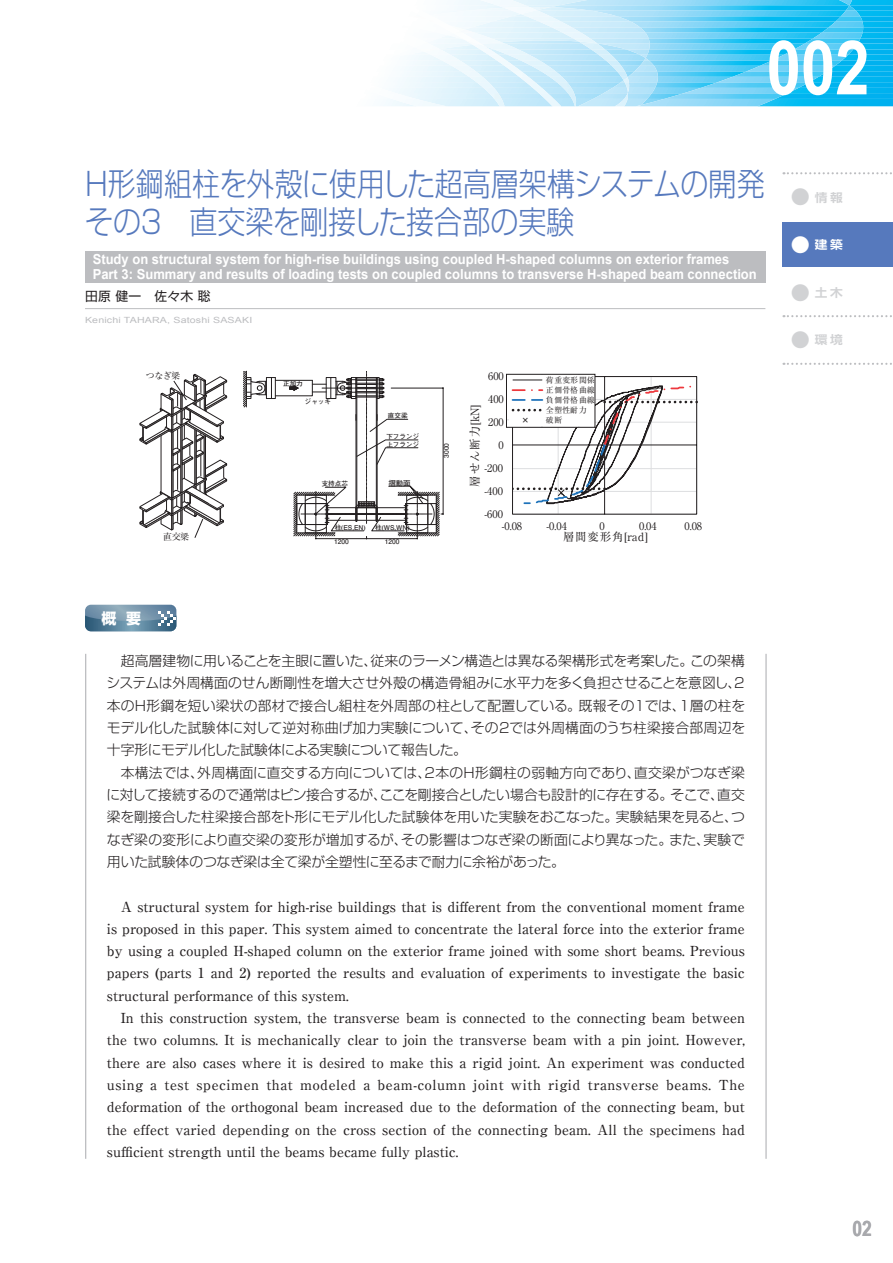
<style>
.page{position:relative;width:893px;height:1263px;background:#fff}
.page>*{position:absolute;margin:0;border:0;box-sizing:border-box;transform-origin:0 0}
.t1{font:700 75.3px "Arial Narrow";color:#fff}
.t2{font:300 31.95px/38.2px "Shin Go Pro";color:#5679bd;scale:.88 1}
.t3{font:700 21.3px "Arial Narrow";color:#a8a9ad}
.t4{font:14.85px "Shin Go Pro Bold 90 pv RKSJ H";color:#fff}
.t5{font:500 13.8px/22.4px "Ryumin Pr 6";color:#231f20;text-align:justify}
.t6{font:300 13.8px/22.4px "Shin Go Pro";letter-spacing:-.02em;color:#231f20;text-align:justify}
.t7{font:700 13.8px/14.9px "Arial";color:#fff;scale:.94 1}
.t8{font:12.75px "Shin Go Pro";letter-spacing:.015em;color:#231f20}
.t9{font:700 11.7px "Shin Go Pr 6 De";color:#d1d2d4;scale:1.08 1}
.t10{font:700 11.7px "Shin Go Pr 6 De";color:#fff;scale:1.08 1}
.t11{font:11.4px "Ryumin Pr 6";letter-spacing:.075em;color:#231f20}
.t12{font:10.5px "Ryumin Pr 6";color:#231f20}
.t13{font:9px "Ryumin Pr 6";letter-spacing:-.07em;color:#231f20}
.t14{font:8.55px "Arial";letter-spacing:.015em;color:#bcbdc0;scale:1.25 1}
.t15{font:7.95px/10.1px "Ryumin Pr 6";letter-spacing:.005em;color:#231f20;text-align:justify}
.t16{font:700 7.95px "Futo Go B101 Pr 6";color:#231f20}
.t17{font:700 7.35px "Futo Go B101 Pr 6";color:#231f20}
.t18{font:700 6.6px "Futo Go B101 Pr 6";color:#231f20}
.s1{font-size:19.2px}
</style>
<div class="page">
<svg style="left:863px;top:0;width:30px;height:106px"></svg>
<img style="left:863px;top:5px;width:30px;height:5px">
<img style="left:863px;top:16px;width:30px;height:5px">
<img style="left:863px;top:27px;width:30px;height:5px">
<img style="left:863px;top:39px;width:30px;height:5px">
<img style="left:863px;top:50px;width:30px;height:5px">
<img style="left:863px;top:61px;width:30px;height:5px">
<img style="left:863px;top:72px;width:30px;height:5px">
<img style="left:863px;top:83px;width:30px;height:5px">
<img style="left:863px;top:94px;width:30px;height:5px">
<svg style="left:383px;top:0;width:480px;height:106px"></svg>
<svg style="left:783px;top:172px;width:109px;height:2px"></svg>
<svg style="left:783px;top:363px;width:109px;height:2px"></svg>
<svg style="left:783px;top:315px;width:109px;height:2px"></svg>
<div style="left:782px;top:223px;width:111px;height:44px;background:#5679bd"></div>
<hr style="left:85px;top:308px;width:680px;height:1px;background:#bcbdc0">
<div style="left:85px;top:251px;width:680px;height:32px;background:#bcbdc0"></div>
<svg style="left:243px;top:371px;width:201px;height:168px"></svg>
<svg style="left:507px;top:374px;width:190px;height:141px"></svg>
<div style="left:509px;top:415px;width:86px;height:11px;background:#fff"></div>
<div style="left:506px;top:374px;width:89px;height:53px;border:1px solid #231f20"></div>
<svg style="left:140px;top:374px;width:87px;height:164px"></svg>
<svg style="left:85px;top:605px;width:91px;height:26px"></svg>
<hr style="left:85px;top:654px;width:1px;height:505px;background:#bcbdc0">
<hr style="left:765px;top:654px;width:2px;height:505px;background:#bcbdc0">
<h1 class="t1" style="left:767px;top:11px;width:104px">002</h1>
<h2 class="t2" style="left:82px;top:161px;width:777px">Ｈ形鋼組柱を外殻に使用した超高層架構システムの開発その３　直交梁を剛接した接合部の実験</h2>
<p class="t7" style="left:93px;top:253px;width:708px">Study on structural system for high-rise buildings using coupled H-shaped columns on exterior frames<br>Part 3: Summary and results of loading tests on coupled columns to transverse H-shaped beam connection</p>
<p class="t8" style="left:85px;top:286px;width:127px">田原 健一　佐々木 聡</p>
<p class="t14" style="left:85px;top:314px;width:135px">Kenichi TAHARA, Satoshi SASAKI</p>
<p class="t13" style="left:146px;top:368px;width:36px">つなぎ梁</p>
<p class="t13" style="left:163px;top:530px;width:27px">直交梁</p>
<p class="t18" style="left:283px;top:378px;width:21px">正加力</p>
<p class="t18" style="left:305px;top:396px;width:28px">ジャッキ</p>
<p class="t18" style="left:322px;top:478px;width:28px">支持点芯</p>
<p class="t18" style="left:388px;top:410px;width:21px">直交梁</p>
<p class="t18" style="left:386px;top:439px;width:34px">上フランジ</p>
<p class="t18" style="left:386px;top:431px;width:34px">下フランジ</p>
<p class="t17" style="left:388px;top:477px;width:24px">摺動面</p>
<p class="t18" style="left:335px;top:522px;width:33px">柱(ES,EN)</p>
<p class="t18" style="left:375px;top:522px;width:36px">柱(WS,WN)</p>
<p class="t18" style="left:334px;top:536px;width:16px">1200</p>
<p class="t18" style="left:385px;top:536px;width:16px">1200</p>
<p class="t18" style="left:441px;top:458px;width:16px;rotate:-90deg">3000</p>
<p class="t12" style="left:488px;top:368px;width:17px">600</p>
<p class="t12" style="left:488px;top:391px;width:17px">400</p>
<p class="t11" style="left:466px;top:486px;width:83px;rotate:-90deg">層せん断力[kN]</p>
<p class="t12" style="left:488px;top:414px;width:17px">200</p>
<p class="t12" style="left:499px;top:437px;width:7px">0</p>
<p class="t12" style="left:484px;top:460px;width:20px">-200</p>
<p class="t12" style="left:484px;top:483px;width:20px">-400</p>
<p class="t12" style="left:484px;top:506px;width:20px">-600</p>
<p class="t15" style="left:546px;top:374px;width:50px">荷重変形関係正側骨格曲線負側骨格曲線全塑性耐力</p>
<p class="t16" style="left:521px;top:413px;width:9px">×</p>
<p class="t15" style="left:546px;top:414px;width:18px">破断</p>
<p class="t12" style="left:502px;top:518px;width:22px">-0.08</p>
<p class="t12" style="left:546px;top:518px;width:22px">-0.04</p>
<p class="t12" style="left:599px;top:518px;width:7px">0</p>
<p class="t12" style="left:639px;top:518px;width:19px">0.04</p>
<p class="t12" style="left:684px;top:518px;width:19px">0.08</p>
<p class="t11" style="left:563px;top:528px;width:86px">層間変形角[rad]</p>
<p class="t4" style="left:101px;top:606px;width:41px">概 要</p>
<p class="t6" style="left:106px;top:648px;width:640px;text-indent:14px">超高層建物に用いることを主眼に置いた、従来のラーメン構造とは異なる架構形式を考案した。この架構システムは外周構面のせん断剛性を増大させ外殻の構造骨組みに水平力を多く負担させることを意図し、2本のH形鋼を短い梁状の部材で接合し組柱を外周部の柱として配置している。既報その１では、1層の柱をモデル化した試験体に対して逆対称曲げ加力実験について、その2では外周構面のうち柱梁接合部周辺を十字形にモデル化した試験体による実験について報告した。</p>
<p class="t6" style="left:106px;top:759px;width:640px;text-indent:14px">本構法では、外周構面に直交する方向については、2本のH形鋼柱の弱軸方向であり、直交梁がつなぎ梁に対して接続するので通常はピン接合するが、ここを剛接合としたい場合も設計的に存在する。そこで、直交梁を剛接合した柱梁接合部をト形にモデル化した試験体を用いた実験をおこなった。実験結果を見ると、つなぎ梁の変形により直交梁の変形が増加するが、その影響はつなぎ梁の断面により異なった。また、実験で用いた試験体のつなぎ梁は全て梁が全塑性に至るまで耐力に余裕があった。</p>
<p class="t5" style="left:107px;top:894px;width:639px;text-indent:14px">A structural system for high-rise buildings that is different from the conventional moment frame is proposed in this paper. This system aimed to concentrate the lateral force into the exterior frame by using a coupled H-shaped column on the exterior frame joined with some short beams. Previous papers (parts 1 and 2) reported the results and evaluation of experiments to investigate the basic structural performance of this system.</p>
<p class="t5" style="left:107px;top:1006px;width:640px;text-indent:14px">In this construction system, the transverse beam is connected to the connecting beam between the two columns. It is mechanically clear to join the transverse beam with a pin joint. However, there are also cases where it is desired to make this a rigid joint. An experiment was conducted using a test specimen that modeled a beam-column joint with rigid transverse beams. The deformation of the orthogonal beam increased due to the deformation of the connecting beam, but the effect varied depending on the cross section of the connecting beam. All the specimens had sufficient strength until the beams became fully plastic.</p>
<p class="t9" style="left:791px;top:187px;width:49px"><span class="s1">●</span>情報</p>
<p class="t10" style="left:791px;top:235px;width:49px"><span class="s1">●</span>建築</p>
<p class="t9" style="left:791px;top:283px;width:49px"><span class="s1">●</span>土木</p>
<p class="t9" style="left:791px;top:330px;width:49px"><span class="s1">●</span>環境</p>
<h3 class="t3" style="left:852px;top:1212px;width:21px">02</h3>
</div>
